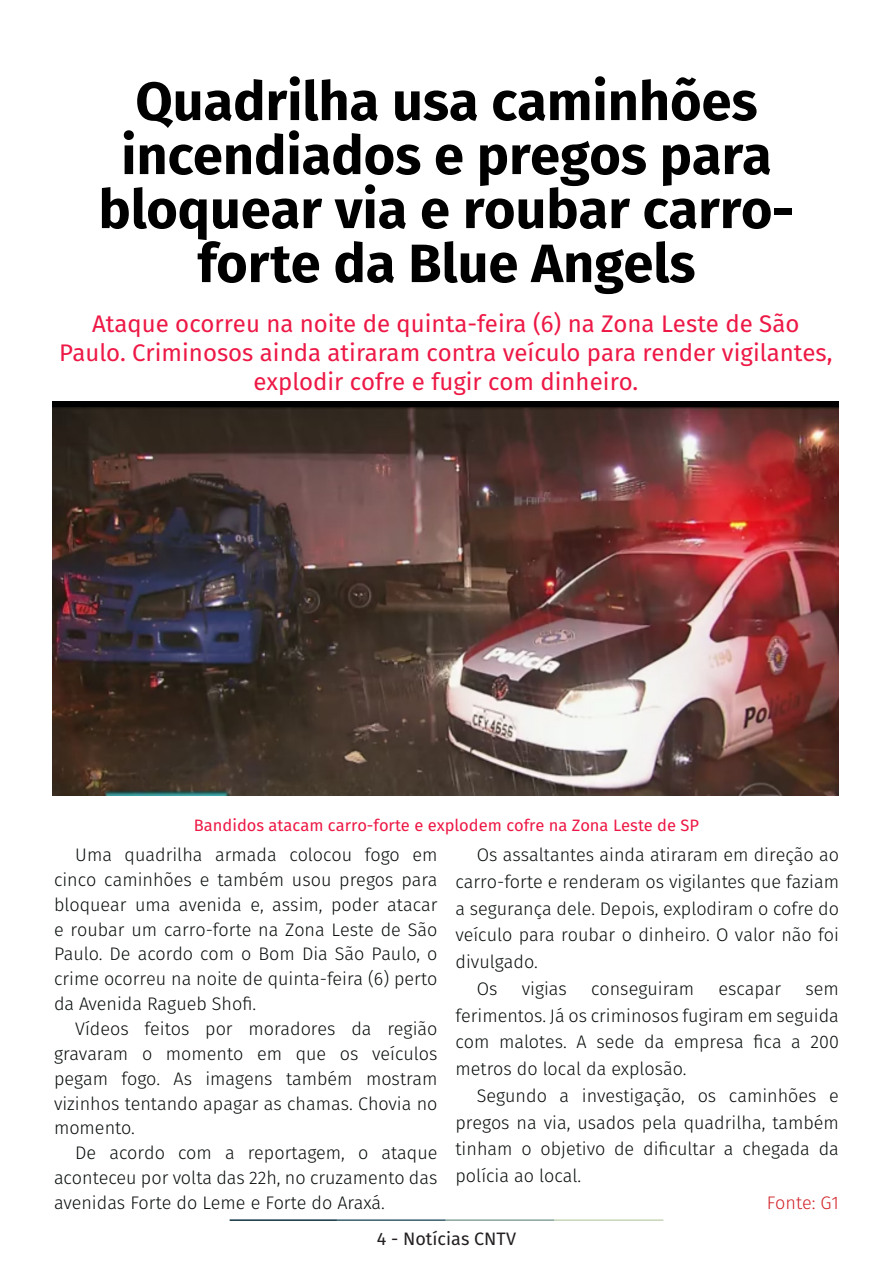
<style>
.page{position:relative;width:893px;height:1263px;background:#fff}
.page>*{position:absolute;margin:0;border:0;box-sizing:border-box;transform-origin:0 0}
.t1{font:700 54px/54px "Fira Sans";color:#000001;text-align:center}
.t2{font:24px/28.8px "Fira Sans";color:#ed1845;text-align:center}
.t3{font:300 18.15px/24.9px "Fira Sans";color:#080d0b;text-align:justify}
.t4{font:300 18.15px "Fira Sans";color:#d1232a}
.t5{font:18px "Fira Sans";color:#231f20}
.t6{font:16.5px "Fira Sans";color:#ed1845}
</style>
<div class="page">
<hr style="left:230px;top:1219px;width:107px;height:2px;background:#0e323f">
<hr style="left:337px;top:1219px;width:109px;height:2px;background:#3a5f6d">
<hr style="left:446px;top:1219px;width:109px;height:2px;background:#87a59a">
<hr style="left:555px;top:1219px;width:108px;height:2px;background:#c6d5b7">
<img style="left:53px;top:402px;width:785px;height:393px">
<p class="t1" style="left:99px;top:70px;width:697px">Quadrilha usa caminhões incendiados e pregos para bloquear via e roubar carro&shy;forte da Blue Angels</p>
<p class="t2" style="left:59px;top:309px;width:775px">Ataque ocorreu na noite de quinta-feira (6) na Zona Leste de São<br>Paulo. Criminosos ainda atiraram contra veículo para render vigilantes, explodir cofre e fugir com dinheiro.</p>
<p class="t6" style="left:194px;top:812px;width:507px">Bandidos atacam carro-forte e explodem cofre na Zona Leste de SP</p>
<p class="t3" style="left:54px;top:842px;width:385px;text-indent:21px">Uma quadrilha armada colocou fogo em cinco caminhões e também usou pregos para bloquear uma avenida e, assim, poder atacar e roubar um carro-forte na Zona Leste de São Paulo. De acordo com o Bom Dia São Paulo, o crime ocorreu na noite de quinta-feira (6) perto da Avenida Ragueb Shofi.</p>
<p class="t3" style="left:54px;top:1016px;width:385px;text-indent:21px">Vídeos feitos por moradores da região gravaram o momento em que os veículos pegam fogo. As imagens também mostram vizinhos tentando apagar as chamas. Chovia no momento.</p>
<p class="t3" style="left:54px;top:1140px;width:385px;text-indent:21px">De acordo com a reportagem, o ataque aconteceu por volta das 22h, no cruzamento das avenidas Forte do Leme e Forte do Araxá.</p>
<p class="t3" style="left:455px;top:841px;width:385px;line-height:26.7px;text-indent:21px">Os assaltantes ainda atiraram em direção ao carro-forte e renderam os vigilantes que faziam a segurança dele. Depois, explodiram o cofre do veículo para roubar o dinheiro. O valor não foi divulgado.</p>
<p class="t3" style="left:477px;top:976px;width:22px">Os</p>
<p class="t3" style="left:522px;top:976px;width:47px">vigias</p>
<p class="t3" style="left:591px;top:976px;width:104px">conseguiram</p>
<p class="t3" style="left:718px;top:976px;width:64px">escapar</p>
<p class="t3" style="left:455px;top:975px;width:385px;line-height:26.7px;text-indent:350px">sem ferimentos. Já os criminosos fugiram em seguida com malotes. A sede da empresa fica a 200 metros do local da explosão.</p>
<p class="t3" style="left:455px;top:1082px;width:385px;line-height:26.7px;text-indent:21px">Segundo a investigação, os caminhões e pregos na via, usados pela quadrilha, também tinham o objetivo de dificultar a chegada da polícia ao local.</p>
<p class="t4" style="left:767px;top:1190px;width:74px">Fonte: G1</p>
<p class="t5" style="left:377px;top:1225px;width:141px">4 - Notícias CNTV</p>
</div>
